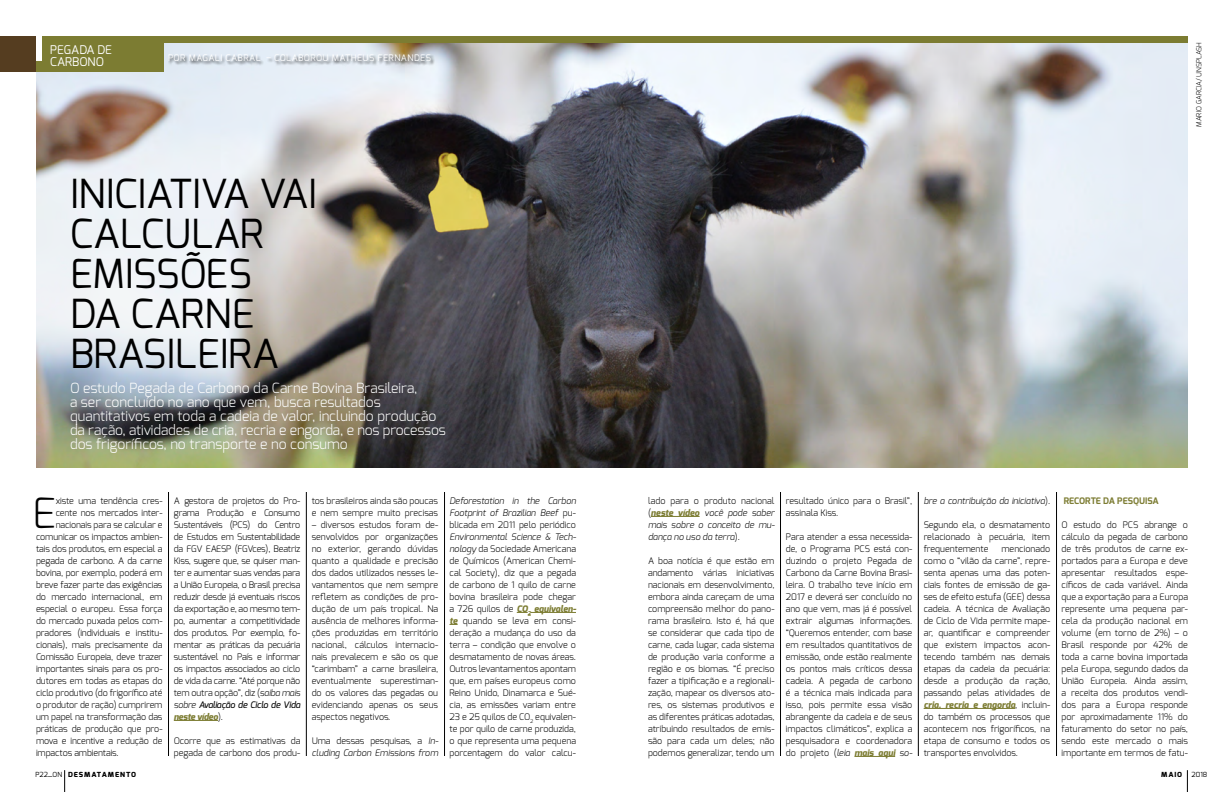
<style>
.page{position:relative;width:1224px;height:792px;background:#fff}
.page>*{position:absolute;margin:0;border:0;box-sizing:border-box;transform-origin:0 0}
.t1{font:300 41.8px "Exo";color:#000}
.t2{font:40px/40px "Exo";color:#000}
.t3{font:300 14px/14px "Exo";color:#fff}
.t4{font:12px/12px "Exo";color:#fff}
.t5{font:300 9px/12px "Exo";letter-spacing:-.01em;color:#000;text-align:justify}
.t6{font:italic 300 9px/12px "Exo";color:#000;text-align:justify}
.t7{font:9px "Exo";letter-spacing:.05em;color:#fff}
.t8{font:700 9px "Exo";color:#7c7c32}
.t9{font:800 7px "Exo";letter-spacing:.125em;color:#000;scale:1.05 1}
.t10{font:300 7px "Exo";color:#000}
.t11{font:7px "Exo";color:#000}
.s1{font-style:italic}
.s2{font-weight:500;font-style:italic}
.s3{font-weight:800;font-style:italic;color:#7c7c32}
.s4{font-style:normal}
.s5{font-weight:800;color:#7c7c32}
.s6{font-weight:400}
</style>
<div class="page">
<svg style="left:64px;top:770px;width:1px;height:22px"></svg>
<svg style="left:1187px;top:770px;width:1px;height:22px"></svg>
<img style="left:36px;top:42px;width:1152px;height:426px">
<div style="left:36px;top:36px;width:1152px;height:6px;background:#7c7c32"></div>
<div style="left:36px;top:36px;width:127px;height:36px;background:#7c7c32"></div>
<div style="left:0;top:36px;width:36px;height:36px;background:#553d20"></div>
<div style="left:36px;top:36px;width:6px;height:25px;background:#fff"></div>
<div style="left:168px;top:55px;width:267px;height:11px;background:#000;opacity:.75"></div>
<hr style="left:174px;top:720px;width:44px;height:1px;background:#7c7c32">
<svg style="left:517px;top:612px;width:14px;height:4px"></svg>
<hr style="left:531px;top:612px;width:45px;height:1px;background:#7c7c32">
<hr style="left:651px;top:516px;width:49px;height:1px;background:#7c7c32">
<hr style="left:854px;top:756px;width:41px;height:1px;background:#7c7c32">
<hr style="left:924px;top:708px;width:91px;height:1px;background:#7c7c32">
<hr style="left:168px;top:492px;width:1px;height:264px;background:#000">
<hr style="left:306px;top:492px;width:1px;height:264px;background:#000">
<hr style="left:444px;top:492px;width:1px;height:264px;background:#000">
<hr style="left:780px;top:492px;width:1px;height:264px;background:#000">
<hr style="left:918px;top:492px;width:1px;height:264px;background:#000">
<hr style="left:1056px;top:492px;width:1px;height:264px;background:#000">
<h3 class="t4" style="left:50px;top:44px;width:63px">PEGADA DE<br>CARBONO</h3>
<p class="t7" style="left:168px;top:52px;width:264px">POR MAGALI CABRAL – COLABOROU MATHEUS FERNANDES</p>
<h2 class="t2" style="left:70px;top:173px;width:248px">INICIATIVA VAI<br>CALCULAR<br>EMISSÕES<br>DA CARNE<br>BRASILEIRA</h2>
<p class="t3" style="left:70px;top:381px;width:377px">O estudo Pegada de Carbono da Carne Bovina Brasileira,<br>a ser concluído no ano que vem, busca resultados quantitativos em toda a cadeia de valor, incluindo produção da ração, atividades de cria, recria e engorda, e nos processos dos frigoríficos, no transporte e no consumo</p>
<h1 class="t1" style="left:32px;top:486px;width:25px">E</h1>
<p class="t5" style="left:56px;top:495px;width:108px">xiste uma tendência cres-</p>
<p class="t5" style="left:56px;top:507px;width:108px">cente nos mercados inter-</p>
<p class="t5" style="left:56px;top:519px;width:108px">nacionais para se calcular e</p>
<p class="t5" style="left:36px;top:531px;width:128px">comunicar os impactos ambien-</p>
<p class="t5" style="left:36px;top:543px;width:128px">tais dos produtos, em especial a</p>
<p class="t5" style="left:36px;top:555px;width:128px">pegada de carbono. A da carne</p>
<p class="t5" style="left:36px;top:567px;width:128px">bovina, por exemplo, poderá em</p>
<p class="t5" style="left:36px;top:579px;width:128px">breve fazer parte das exigências</p>
<p class="t5" style="left:36px;top:591px;width:128px">do mercado internacional, em</p>
<p class="t5" style="left:36px;top:603px;width:128px">especial o europeu. Essa força</p>
<p class="t5" style="left:36px;top:615px;width:128px">do mercado puxada pelos com-</p>
<p class="t5" style="left:36px;top:627px;width:128px">pradores (individuais e institu-</p>
<p class="t5" style="left:36px;top:639px;width:128px">cionais), mais precisamente da</p>
<p class="t5" style="left:36px;top:651px;width:128px">Comissão Europeia, deve trazer</p>
<p class="t5" style="left:36px;top:663px;width:128px">importantes sinais para os pro-</p>
<p class="t5" style="left:36px;top:675px;width:128px">dutores em todas as etapas do</p>
<p class="t5" style="left:36px;top:687px;width:128px">ciclo produtivo (do frigorífico até</p>
<p class="t5" style="left:36px;top:699px;width:128px">o produtor de ração) cumprirem</p>
<p class="t5" style="left:36px;top:711px;width:128px">um papel na transformação das</p>
<p class="t5" style="left:36px;top:723px;width:128px">práticas de produção que pro-</p>
<p class="t5" style="left:36px;top:735px;width:128px">mova e incentive a redução de</p>
<p class="t5" style="left:36px;top:747px;width:84px">impactos ambientais.</p>
<p class="t5" style="left:174px;top:495px;width:128px">A gestora de projetos do Pro&shy;grama Produção e Consumo Sustentáveis (PCS) do Centro de Estudos em Sustentabilidade da FGV EAESP (FGVces), Beatriz Kiss, sugere que, se quiser man&shy;ter e aumentar suas vendas para a União Europeia, o Brasil precisa reduzir desde já eventuais riscos da exportação e, ao mesmo tem&shy;po, aumentar a competitividade dos produtos. Por exemplo, fo&shy;mentar as práticas da pecuária sustentável no País e informar os impactos associados ao ciclo de vida da carne. “Até porque não tem outra opção”, diz (<span class="s1">saiba mais sobre</span> <span class="s2">Avaliação de Ciclo de Vida </span><span class="s3">neste vídeo</span>).</p>
<p class="t5" style="left:174px;top:735px;width:128px">Ocorre que as estimativas da pegada de carbono dos produ-</p>
<p class="t5" style="left:312px;top:495px;width:128px">tos brasileiros ainda são poucas e nem sempre muito precisas</p>
<p class="t5" style="left:312px;top:519px;width:128px">– diversos estudos foram de&shy;senvolvidos por organizações no exterior, gerando dúvidas quanto a qualidade e precisão dos dados utilizados nesses le&shy;vantamentos que nem sempre refletem as condições de pro&shy;dução de um país tropical. Na ausência de melhores informa&shy;ções produzidas em território nacional, cálculos internacio&shy;nais prevalecem e são os que “carimbam” a carne brasileira, eventualmente superestiman&shy;do os valores das pegadas ou evidenciando apenas os seus aspectos negativos.</p>
<p class="t6" style="left:312px;top:735px;width:128px"><span class="s4">Uma dessas pesquisas, a</span> In&shy;cluding Carbon Emissions from</p>
<p class="t6" style="left:450px;top:495px;width:128px">Deforestation in the Carbon Footprint of Brazilian Beef <span class="s4">pu&shy;blicada em 2011 pelo periódico</span></p>
<p class="t5" style="left:450px;top:531px;width:128px"><span class="s1">Environmental Science &amp; Tech&shy;nology</span> da Sociedade Americana de Químicos (American Chemi&shy;cal Society), diz que a pegada de carbono de 1 quilo de carne bovina brasileira pode chegar a 726 quilos de <span class="s3">CO</span><sub>2</sub> <span class="s3">equivalen&shy;te</span> quando se leva em consi&shy;deração a mudança do uso da terra – condição que envolve o desmatamento de novas áreas.<br>Outros levantamentos apontam que, em países europeus como Reino Unido, Dinamarca e Sué&shy;cia, as emissões variam entre 23 e 25 quilos de CO<sub>2</sub> equivalen&shy;te por quilo de carne produzida, o que representa uma pequena porcentagem do valor calcu-</p>
<p class="t10" style="left:1195px;top:127px;width:85px;rotate:-90deg">Mario Garcia/ Unsplash</p>
<p class="t6" style="left:648px;top:495px;width:128px"><span class="s4">lado para o produto nacional (</span><span class="s5">neste vídeo</span> você pode saber mais sobre o conceito de mu&shy;dança no uso da terra<span class="s4">).</span></p>
<p class="t5" style="left:648px;top:555px;width:128px">A boa notícia é que estão em andamento várias iniciativas nacionais em desenvolvimento, embora ainda careçam de uma compreensão melhor do pano&shy;rama brasileiro. Isto é, há que se considerar que cada tipo de carne, cada lugar, cada sistema de produção varia conforme a região e os biomas. “É preciso fazer a tipificação e a regionali&shy;zação, mapear os diversos ato&shy;res, os sistemas produtivos e as diferentes práticas adotadas, atribuindo resultados de emis&shy;são para cada um deles; não podemos generalizar, tendo um</p>
<p class="t5" style="left:786px;top:495px;width:128px">resultado único para o Brasil”, assinala Kiss.</p>
<p class="t5" style="left:786px;top:531px;width:128px">Para atender a essa necessida&shy;de, o Programa PCS está con&shy;duzindo o projeto Pegada de Carbono da Carne Bovina Brasi&shy;leira. O trabalho teve início em 2017 e deverá ser concluído no ano que vem, mas já é possível extrair algumas informações. “Queremos entender, com base em resultados quantitativos de emissão, onde estão realmente os pontos mais críticos dessa cadeia. A pegada de carbono é a técnica mais indicada para isso, pois permite essa visão abrangente da cadeia e de seus impactos climáticos”, explica a pesquisadora e coordenadora do projeto (<span class="s1">leia</span> <span class="s3">mais aqui</span> <span class="s1">so-</span></p>
<p class="t6" style="left:924px;top:495px;width:128px">bre a contribuição da iniciativa<span class="s4">).</span></p>
<p class="t5" style="left:924px;top:519px;width:128px">Segundo ela, o desmatamento relacionado à pecuária, item frequentemente</p>
<p class="t5" style="left:924px;top:543px;width:128px;text-indent:78px">mencionado como o “vilão da carne”, repre&shy;senta apenas uma das poten&shy;ciais fontes de emissão de ga&shy;ses de efeito estufa (GEE) dessa cadeia. A técnica de Avaliação de Ciclo de Vida permite mape&shy;ar, quantificar e compreender que existem impactos acon&shy;tecendo também nas demais etapas da cadeia da pecuária: desde a produção da ração, passando pelas atividades de <span class="s3">cria, recria e engorda</span>, incluin&shy;do também os processos que acontecem nos frigoríficos, na etapa de consumo e todos os transportes envolvidos.</p>
<p class="t8" style="left:1064px;top:495px;width:12px">RECORTE</p>
<p class="t8" style="left:1103px;top:495px;width:55px">DA PESQUISA</p>
<p class="t5" style="left:1062px;top:519px;width:128px">O estudo do PCS abrange o cálculo da pegada de carbono de três produtos de carne ex&shy;portados para a Europa e deve apresentar resultados espe&shy;cíficos de cada variável. Ainda que a exportação para a Europa represente uma pequena par&shy;cela da produção nacional em volume (em torno de 2%) – o Brasil responde por 42% de toda a carne bovina importada pela Europa, segundo dados da União Europeia. Ainda assim, a receita dos produtos vendi&shy;dos para a Europa responde por aproximadamente 11% do faturamento do setor no país, sendo este mercado o mais importante em termos de fatu-</p>
<p class="t9" style="left:35px;top:770px;width:97px"><span class="s6">P22_ON</span> DESMATAMENTO</p>
<p class="t9" style="left:1161px;top:770px;width:22px">MAIO</p>
<p class="t11" style="left:1192px;top:770px;width:17px">2018</p>
</div>
